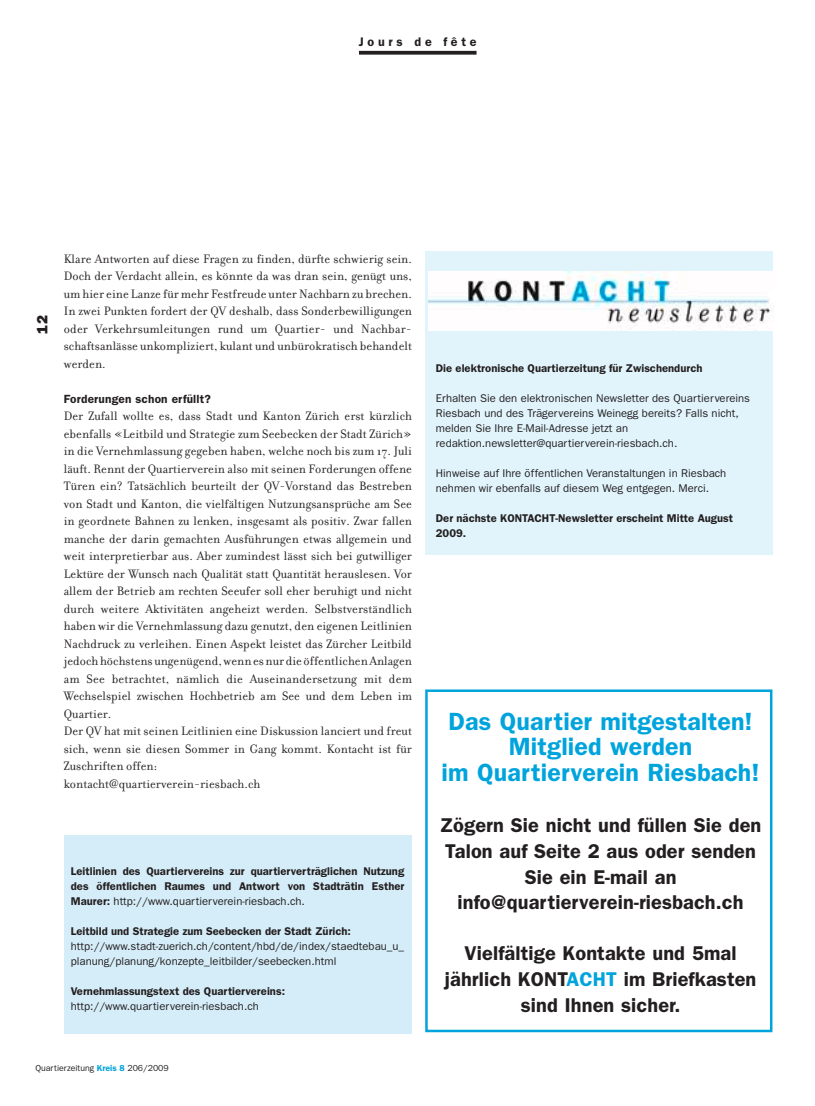
<style>
.page{position:relative;width:815px;height:1106px;background:#fff}
.page>*{position:absolute;margin:0;border:0;box-sizing:border-box;transform-origin:0 0}
.t1{font:600 25px/25.6px "Franklin Gothic";letter-spacing:.005em;color:#00a4dc;text-align:center}
.t2{font:600 20px/25.6px "Franklin Gothic";letter-spacing:.005em;color:#231f20;text-align:center}
.t3{font:800 15px "Franklin Gothic";color:#231f20}
.t4{font:13.12px/17.5px "Filosofia";letter-spacing:.005em;color:#231f20;text-align:justify}
.t5{font:600 12.5px "Franklin Gothic";letter-spacing:.3em;color:#231f20}
.t6{font:600 11.88px "Franklin Gothic";letter-spacing:.01em;color:#231f20}
.t7{font:11.25px/15px "Franklin Gothic";color:#231f20}
.t8{font:600 11.25px/15px "Franklin Gothic";color:#231f20}
.t9{font:8.75px "Franklin Gothic";color:#231f20}
.s1{font-weight:400}
.s2{color:#00a4dc}
.s3{font-weight:600;color:#00a4dc}
</style>
<div class="page">
<div style="left:425px;top:251px;width:347px;height:304px;background:#e1f4fc"></div>
<img style="left:429px;top:271px;width:344px;height:59px">
<div style="left:64px;top:834px;width:347px;height:199px;background:#d5edf8"></div>
<div style="left:425px;top:689px;width:347px;height:343px;border:2px solid #00a4dc"></div>
<svg style="left:359px;top:51px;width:118px;height:4px"></svg>
<p class="t5" style="left:359px;top:37px;width:119px">Jours de fête</p>
<p class="t3" style="left:37px;top:333px;width:20px;rotate:-90deg">12</p>
<p class="t4" style="left:64px;top:251px;width:350px">Klare Antworten auf diese Fragen zu finden, dürfte schwierig sein.<br>Doch der Verdacht allein, es könnte da was dran sein, genügt uns, um hier eine Lanze für mehr Festfreude unter Nachbarn zu brechen.<br>In zwei Punkten fordert der QV deshalb, dass Sonderbewilligungen oder Verkehrsumleitungen rund um Quartier- und Nachbar&shy;schaftsanlässe unkompliziert, kulant und unbürokratisch behandelt werden.</p>
<p class="t6" style="left:64px;top:394px;width:148px">Forderungen schon erfüllt?</p>
<p class="t4" style="left:64px;top:409px;width:350px;text-align:left">Der Zufall wollte es, dass Stadt und Kanton Zürich erst kürzlich ebenfalls «Leitbild und Strategie zum Seebecken der Stadt Zürich» in die Vernehmlassung gegeben haben, welche noch bis zum 17. Juli läuft. Rennt der Quartierverein also mit seinen Forderungen offene Türen ein? Tatsächlich beurteilt der QV-Vorstand das Bestreben von Stadt und Kanton, die vielfältigen Nutzungsansprüche am See in geordnete Bahnen zu lenken, insgesamt als positiv. Zwar fallen manche der darin gemachten Ausführungen etwas allgemein und weit interpretierbar aus. Aber zumindest lässt sich bei gutwilliger Lektüre der Wunsch nach Qualität statt Quantität herauslesen. Vor allem der Betrieb am rechten Seeufer soll eher beruhigt und nicht durch weitere Aktivitäten angeheizt werden. Selbstverständlich haben wir die Vernehmlassung dazu genutzt, den eigenen Leitlinien Nachdruck zu verleihen. Einen Aspekt leistet das Zürcher Leitbild jedoch höchstens ungenügend, wenn es nur die öffentlichen Anlagen am See betrachtet, nämlich die Auseinandersetzung mit dem Wechselspiel zwischen Hochbetrieb am See und dem Leben im Quartier.<br>Der QV hat mit seinen Leitlinien eine Diskussion lanciert und freut sich, wenn sie diesen Sommer in Gang kommt. Kontacht ist für Zuschriften offen:<br>kontacht@quartierverein-riesbach.ch</p>
<p class="t8" style="left:71px;top:864px;width:335px;text-align:justify">Leitlinien des Quartiervereins zur quartierverträglichen Nutzung des öffentlichen Raumes und Antwort von Stadträtin Esther Maurer: <span class="s1">http://www.quartierverein-riesbach.ch.</span></p>
<p class="t8" style="left:71px;top:924px;width:282px">Leitbild und Strategie zum Seebecken der Stadt Zürich:</p>
<p class="t7" style="left:71px;top:939px;width:335px">http://www.stadt-zuerich.ch/content/hbd/de/index/staedtebau_u_ planung/planung/konzepte_leitbilder/seebecken.html</p>
<p class="t8" style="left:71px;top:984px;width:216px">Vernehmlassungstext des Quartiervereins:</p>
<p class="t7" style="left:71px;top:999px;width:189px">http://www.quartierverein-riesbach.ch</p>
<p class="t8" style="left:436px;top:362px;width:268px">Die elektronische Quartierzeitung für Zwischendurch</p>
<p class="t7" style="left:436px;top:392px;width:316px">Erhalten Sie den elektronischen Newsletter des Quartiervereins Riesbach und des Trägervereins Weinegg bereits? Falls nicht, melden Sie Ihre E-Mail-Adresse jetzt an redaktion.newsletter@quartierverein-riesbach.ch.</p>
<p class="t7" style="left:436px;top:467px;width:292px">Hinweise auf Ihre öffentlichen Veranstaltungen in Riesbach nehmen wir ebenfalls auf diesem Weg entgegen. Merci.</p>
<p class="t8" style="left:436px;top:512px;width:299px">Der nächste KONTACHT-Newsletter erscheint Mitte August<br>2009.</p>
<h1 class="t1" style="left:442px;top:710px;width:319px">Das Quartier mitgestalten!<br>Mitglied werden<br>im Quartierverein Riesbach!</h1>
<h2 class="t2" style="left:440px;top:814px;width:323px">Zögern Sie nicht und füllen Sie den<br>Talon auf Seite 2 aus oder senden<br>Sie ein E-mail an info@quartierverein-riesbach.ch</h2>
<h2 class="t2" style="left:445px;top:942px;width:313px">Vielfältige Kontakte und 5mal jährlich KONT<span class="s2">ACHT</span> im Briefkasten sind Ihnen sicher.</h2>
<p class="t9" style="left:35px;top:1064px;width:135px">Quartierzeitung <span class="s3">Kreis 8</span> 206/2009</p>
</div>
